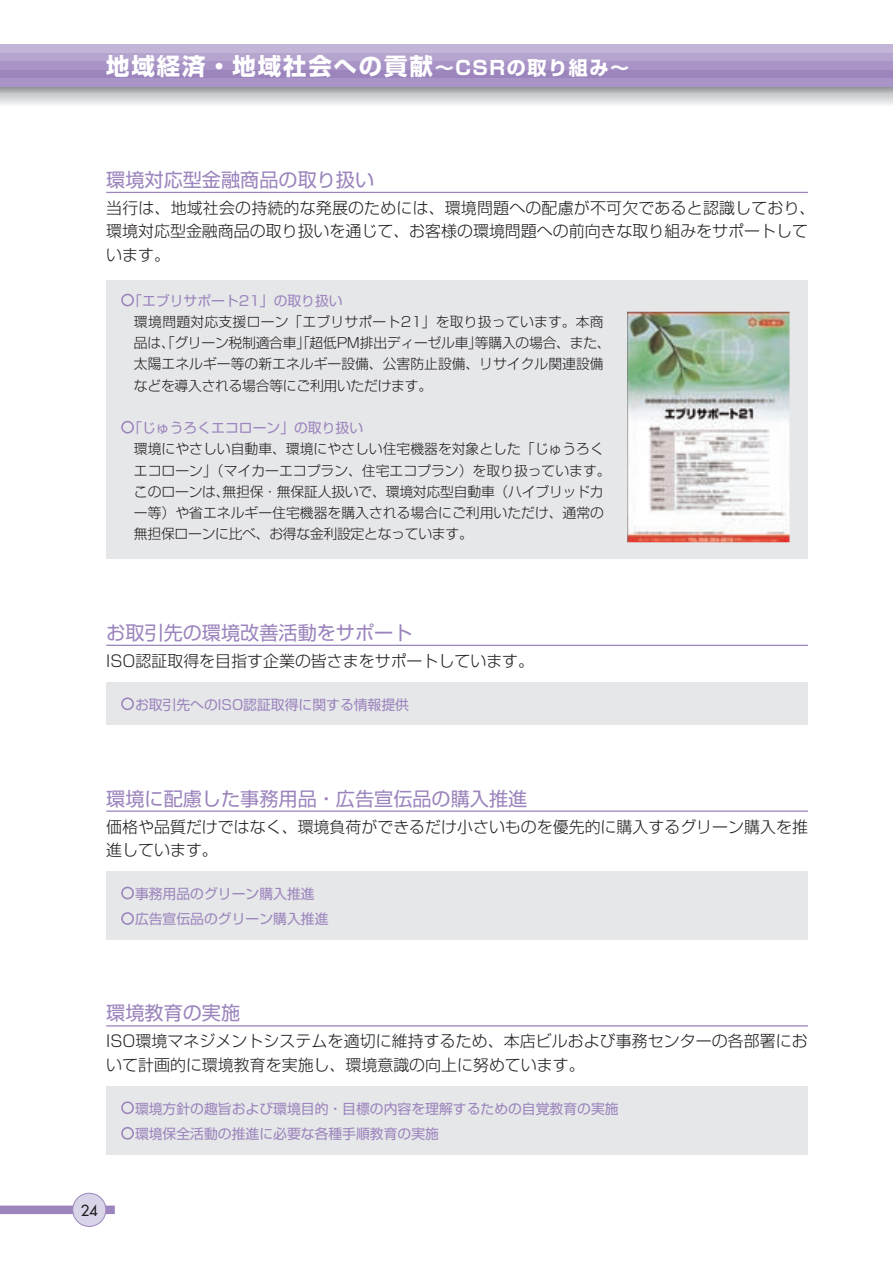
<style>
.page{position:relative;width:893px;height:1263px;background:#fff}
.page>*{position:absolute;margin:0;border:0;box-sizing:border-box;transform-origin:0 0}
.t1{font:700 23.4px "Shin Go Pro";letter-spacing:.08em;color:#fff}
.t2{font:19.2px "Shin Go Pro";color:#9c85bd}
.t3{font:300 15.9px/23.4px "Shin Go Pro";color:#231f20}
.t4{font:500 14.85px "Futura Std";color:#231f20}
.t5{font:300 13.8px/21.3px "Shin Go Pro";color:#231f20}
.t6{font:13.8px/25.5px "Shin Go Pro";color:#9c85bd}
.t7{font:300 13.8px "Shin Go Pro";letter-spacing:-.02em;color:#231f20}
.s1{font-size:19.2px}
</style>
<div class="page">
<div style="left:0;top:1205px;width:115px;height:9px;background:#9c85bd"></div>
<div style="left:73px;top:1193px;width:33px;height:33px;background:#dad4e9;border-radius:50%"></div>
<div style="left:72px;top:1193px;width:34px;height:34px;border:1px solid #9c85bd;border-radius:50%"></div>
<div style="left:106px;top:682px;width:702px;height:43px;background:#e6e7e9"></div>
<hr style="left:106px;top:645px;width:702px;height:1px;background:#9c85bd">
<div style="left:121px;top:697px;width:13px;height:13px;border:2px solid #9c85bd;border-radius:50%"></div>
<div style="left:106px;top:872px;width:702px;height:68px;background:#e6e7e9"></div>
<hr style="left:106px;top:810px;width:702px;height:2px;background:#9c85bd">
<div style="left:121px;top:887px;width:13px;height:12px;border:2px solid #9c85bd;border-radius:50%"></div>
<div style="left:121px;top:912px;width:13px;height:13px;border:2px solid #9c85bd;border-radius:50%"></div>
<div style="left:106px;top:1086px;width:702px;height:68px;background:#e6e7e9"></div>
<hr style="left:106px;top:1025px;width:702px;height:1px;background:#9c85bd">
<div style="left:121px;top:1101px;width:13px;height:13px;border:2px solid #9c85bd;border-radius:50%"></div>
<div style="left:121px;top:1127px;width:13px;height:13px;border:2px solid #9c85bd;border-radius:50%"></div>
<div style="left:106px;top:281px;width:702px;height:278px;background:#e6e7e9"></div>
<hr style="left:106px;top:192px;width:702px;height:1px;background:#9c85bd">
<div style="left:121px;top:294px;width:13px;height:12px;border:2px solid #9c85bd;border-radius:50%"></div>
<div style="left:121px;top:421px;width:13px;height:13px;border:2px solid #9c85bd;border-radius:50%"></div>
<img style="left:627px;top:312px;width:162px;height:230px">
<div style="left:0;top:45px;width:893px;height:8px;background:#c2b5d8"></div>
<div style="left:0;top:53px;width:893px;height:9px;background:#b5a4ce"></div>
<div style="left:0;top:62px;width:893px;height:8px;background:#a894c6"></div>
<div style="left:0;top:70px;width:893px;height:9px;background:#9c85bd"></div>
<div style="left:0;top:79px;width:893px;height:8px;background:#a894c6"></div>
<svg style="left:0;top:87px;width:893px;height:7px;background:#aaacaf"></svg>
<svg style="left:0;top:94px;width:893px;height:11px"></svg>
<h1 class="t1" style="left:106px;top:47px;width:524px">地域経済・地域社会への貢献<span class="s1">〜CSRの取り組み〜</span></h1>
<h2 class="t2" style="left:106px;top:164px;width:269px">環境対応型金融商品の取り扱い</h2>
<p class="t3" style="left:106px;top:194px;width:711px">当行は、地域社会の持続的な発展のためには、環境問題への配慮が不可欠であると認識しており、環境対応型金融商品の取り扱いを通じて、お客様の環境問題への前向きな取り組みをサポートしています。</p>
<p class="t6" style="left:128px;top:286px;width:216px">「エブリサポート21」の取り扱い</p>
<p class="t5" style="left:134px;top:309px;width:478px;text-indent:-28px">　　環境問題対応支援ローン「エブリサポート21」を取り扱っています。本商品は､｢グリーン税制適合車｣｢超低PM排出ディーゼル車｣等購入の場合、また、太陽エネルギー等の新エネルギー設備、公害防止設備、リサイクル関連設備などを導入される場合等にご利用いただけます。</p>
<p class="t6" style="left:128px;top:413px;width:236px">「じゅうろくエコローン」の取り扱い</p>
<p class="t5" style="left:106px;top:437px;width:499px">　　環境にやさしい自動車、環境にやさしい住宅機器を対象とした「じゅうろく</p>
<p class="t5" style="left:134px;top:458px;width:478px">エコローン」（マイカーエコプラン、住宅エコプラン）を取り扱っています。</p>
<p class="t5" style="left:106px;top:479px;width:499px">　　このローンは､無担保・無保証人扱いで、環境対応型自動車（ハイブリッドカ</p>
<p class="t5" style="left:134px;top:501px;width:472px">ー等）や省エネルギー住宅機器を購入される場合にご利用いただけ、通常の</p>
<p class="t7" style="left:134px;top:523px;width:340px">無担保ローンに比べ、お得な金利設定となっています。</p>
<h2 class="t2" style="left:106px;top:617px;width:308px">お取引先の環境改善活動をサポート</h2>
<p class="t3" style="left:106px;top:647px;width:429px">ISO認証取得を目指す企業の皆さまをサポートしています。</p>
<p class="t6" style="left:121px;top:690px;width:289px">　お取引先へのISO認証取得に関する情報提供</p>
<h2 class="t2" style="left:106px;top:783px;width:422px">環境に配慮した事務用品・広告宣伝品の購入推進</h2>
<p class="t3" style="left:106px;top:813px;width:703px">価格や品質だけではなく、環境負荷ができるだけ小さいものを優先的に購入するグリーン購入を推進しています。</p>
<p class="t6" style="left:121px;top:879px;width:209px">　事務用品のグリーン購入推進　広告宣伝品のグリーン購入推進</p>
<h2 class="t2" style="left:106px;top:997px;width:135px">環境教育の実施</h2>
<p class="t3" style="left:106px;top:1028px;width:703px">ISO環境マネジメントシステムを適切に維持するため、本店ビルおよび事務センターの各部署において計画的に環境教育を実施し、環境意識の向上に努めています。</p>
<p class="t6" style="left:121px;top:1094px;width:499px">　環境方針の趣旨および環境目的・目標の内容を理解するための自覚教育の実施　環境保全活動の推進に必要な各種手順教育の実施</p>
<p class="t4" style="left:81px;top:1201px;width:19px">24</p>
</div>
